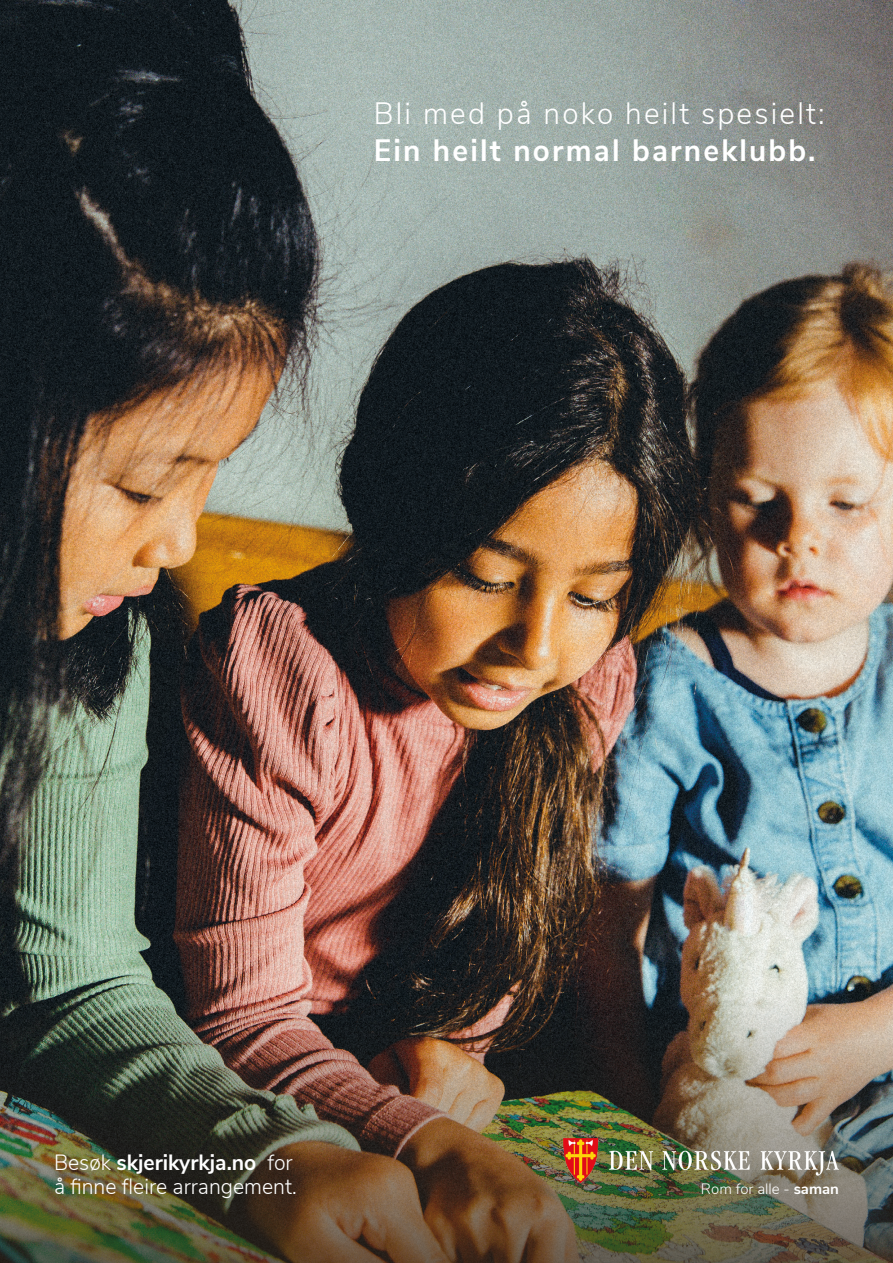
<style>
.page{position:relative;width:893px;height:1263px;background:#fff}
.page>*{position:absolute;margin:0;border:0;box-sizing:border-box;transform-origin:0 0}
.t1{font:300 30.9px "Nunito Sans";letter-spacing:.075em;color:#fff;scale:.96 1}
.t2{font:700 30.9px "Nunito Sans";letter-spacing:.075em;color:#fff;scale:.96 1}
.t3{font:300 22.05px "Nunito Sans";color:#fff;scale:.96 1}
.t4{font:700 22.05px "Nunito Sans";color:#fff;scale:.96 1}
.t5{font:300 15px "Nunito Sans";color:#fff}
.s1{font-weight:300}
.s2{font-weight:700}
</style>
<div class="page">
<img style="left:0;top:0;width:893px;height:986px">
<img style="left:0;top:986px;width:893px;height:277px">
<img style="left:563px;top:1138px;width:276px;height:45px">
<p class="t1" style="left:374px;top:91px;width:471px">Bli med på noko heilt spesielt:</p>
<p class="t2" style="left:374px;top:128px;width:462px">Ein heilt normal barneklubb.</p>
<p class="t4" style="left:54px;top:1146px;width:250px"><span class="s1">Besøk</span> skjerikyrkja.no <span class="s1">for</span></p>
<p class="t3" style="left:54px;top:1170px;width:254px">å finne fleire arrangement.</p>
<p class="t5" style="left:701px;top:1178px;width:139px">Rom for alle - <span class="s2">saman</span></p>
</div>
